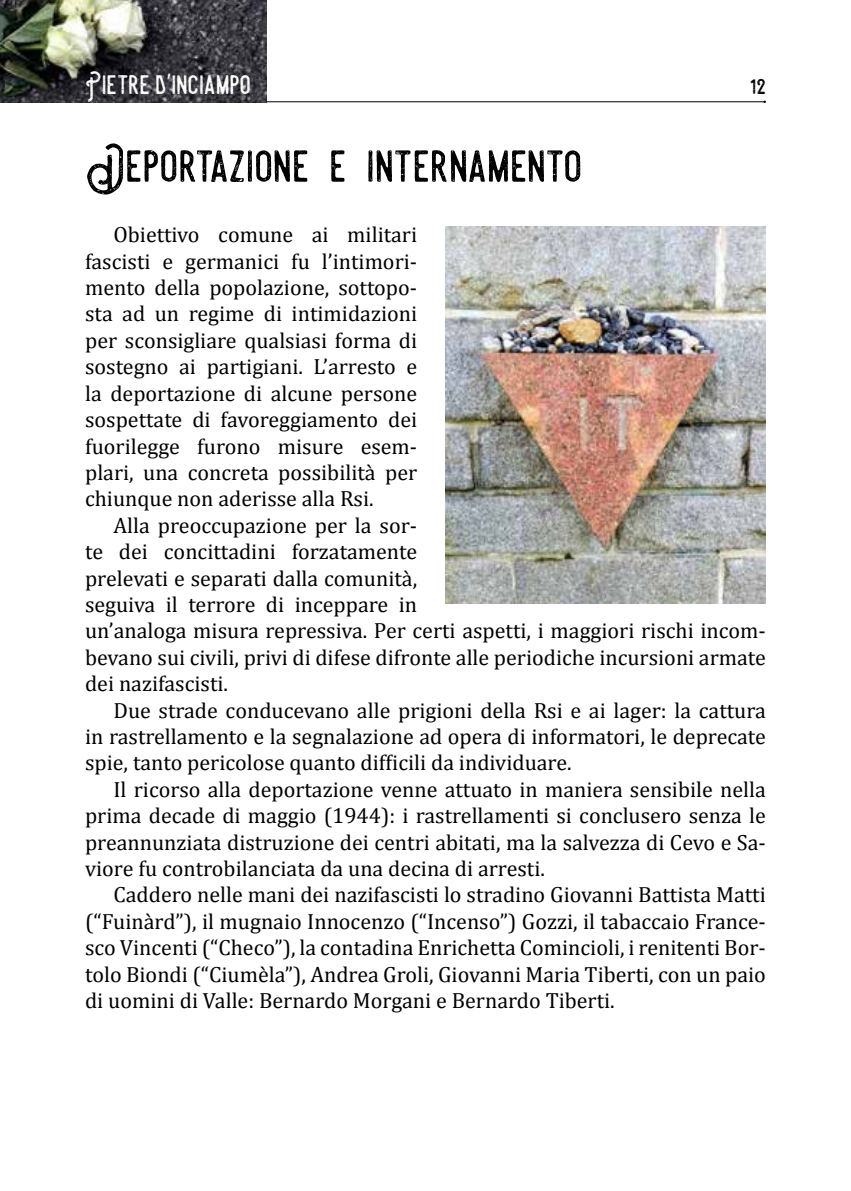
<style>
.page{position:relative;width:851px;height:1191px;background:#fff}
.page>*{position:absolute;margin:0;border:0;box-sizing:border-box;transform-origin:0 0}
.t1{font:50px "Steelworks Vintage Demo";color:#000}
.t2{font:30px "Steelworks Vintage Demo";color:#fff}
.t3{font:24px "Steelworks Vintage Demo";color:#000}
.t4{font:22px/26.4px "Cambria";color:#000;text-align:justify}
</style>
<div class="page">
<img style="left:0;top:0;width:266px;height:102px">
<hr style="left:266px;top:101px;width:498px;height:1px;background:#000">
<img style="left:445px;top:227px;width:320px;height:376px">
<h2 class="t2" style="left:85px;top:67px;width:167px">Pietre d inciampo</h2>
<h2 class="t2" style="left:167px;top:49px;width:6px">,</h2>
<p class="t3" style="left:749px;top:72px;width:17px">12</p>
<h1 class="t1" style="left:85px;top:138px;width:498px">Deportazione e internamento</h1>
<p class="t4" style="left:85px;top:221px;width:333px;text-indent:28px">Obiettivo comune ai militari fascisti e germanici fu l’intimori&shy;mento della popolazione, sottopo&shy;sta ad un regime di intimidazioni per sconsigliare qualsiasi forma di sostegno ai partigiani. L’arresto e la deportazione di alcune persone sospettate di favoreggiamento dei fuorilegge furono misure esem&shy;plari, una concreta possibilità per chiunque non aderisse alla Rsi.</p>
<p class="t4" style="left:85px;top:512px;width:682px;text-align:left;text-indent:28px">Alla preoccupazione per la sor-<br>te dei concittadini forzatamente<br>prelevati e separati dalla comunità,<br>seguiva il terrore di inceppare in<br>un’analoga misura repressiva. Per certi aspetti, i maggiori rischi incom&shy;bevano sui civili, privi di difese difronte alle periodiche incursioni armate dei nazifascisti.</p>
<p class="t4" style="left:85px;top:697px;width:682px;text-indent:28px">Due strade conducevano alle prigioni della Rsi e ai lager: la cattura in rastrellamento e la segnalazione ad opera di informatori, le deprecate spie, tanto pericolose quanto difficili da individuare.</p>
<p class="t4" style="left:85px;top:776px;width:682px;text-indent:28px">Il ricorso alla deportazione venne attuato in maniera sensibile nella prima decade di maggio (1944): i rastrellamenti si conclusero senza le preannunziata distruzione dei centri abitati, ma la salvezza di Cevo e Sa&shy;viore fu controbilanciata da una decina di arresti.</p>
<p class="t4" style="left:85px;top:881px;width:682px;text-indent:28px">Caddero nelle mani dei nazifascisti lo stradino Giovanni Battista Matti (“Fuinàrd”), il mugnaio Innocenzo (“Incenso”) Gozzi, il tabaccaio France&shy;sco Vincenti (“Checo”), la contadina Enrichetta Comincioli, i renitenti Bor&shy;tolo Biondi (“Ciumèla”), Andrea Groli, Giovanni Maria Tiberti, con un paio di uomini di Valle: Bernardo Morgani e Bernardo Tiberti.</p>
</div>
